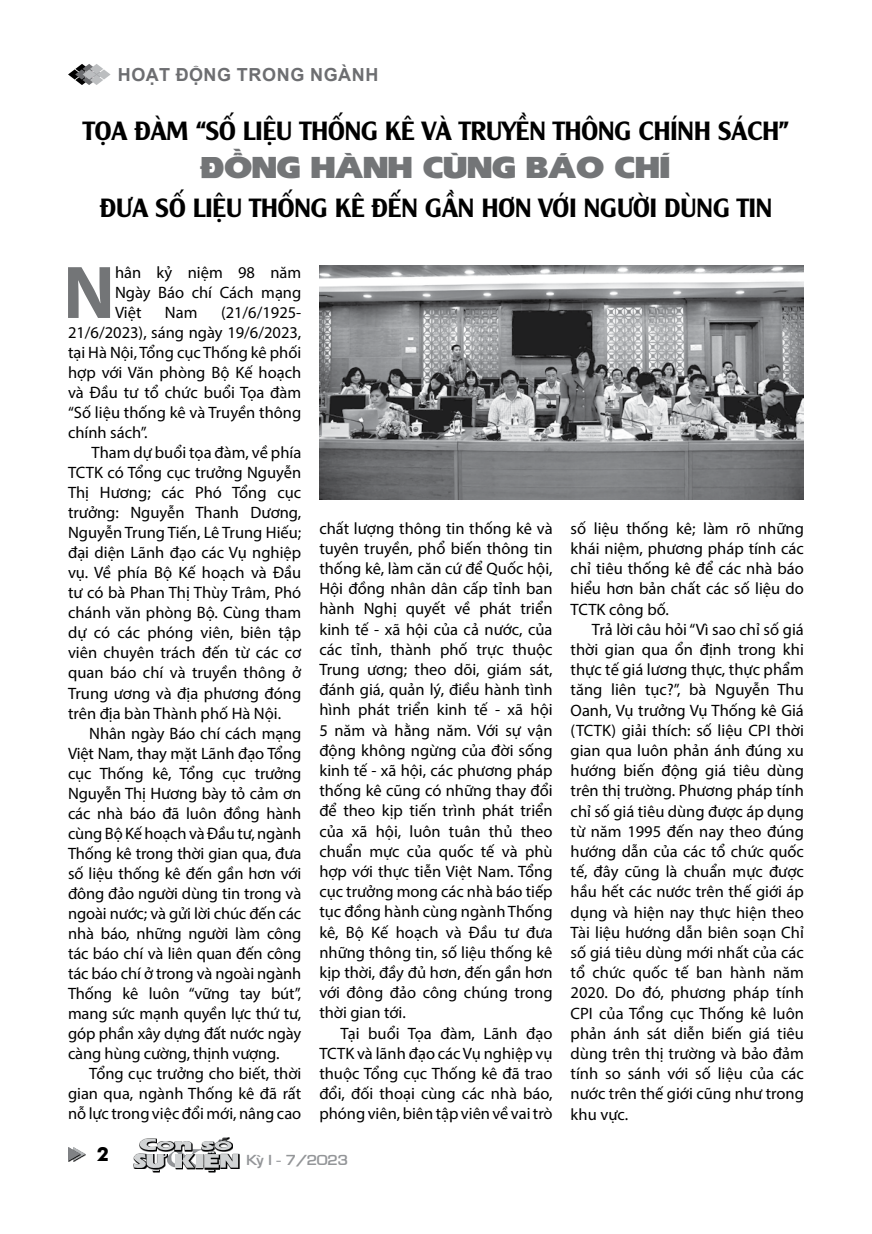
<style>
.page{position:relative;width:872px;height:1234px;background:#fff}
.page>*{position:absolute;margin:0;border:0;box-sizing:border-box;transform-origin:0 0}
.t1{font:700 75.3px "Myriad Pro";color:#737577}
.t2{font:31.5px "UTM Erie Black";color:#737577}
.t3{font:25.5px "UTM Alexander";color:#000}
.t4{font:700 19.5px "Futura";color:#000}
.t5{font:700 18px "Arial";letter-spacing:.035em;color:#6d6e71}
.t6{font:16.5px/20.2px "Myriad Pro";color:#000;text-align:justify}
.t7{font:13.5px "VNI Eurasia Bold";color:#939598;scale:1.1 1}
</style>
<div class="page">
<svg style="left:68px;top:64px;width:43px;height:21px"></svg>
<svg style="left:68px;top:1147px;width:17px;height:13px"></svg>
<svg style="left:238px;top:1153px;width:1px;height:15px"></svg>
<svg style="left:133px;top:1137px;width:105px;height:34px"></svg>
<img style="left:319px;top:266px;width:485px;height:234px">
<p class="t5" style="left:118px;top:62px;width:262px">HOẠT ĐỘNG TRONG NGÀNH</p>
<h3 class="t3" style="left:83px;top:111px;width:707px">TỌA ĐÀM “SỐ LIỆU THỐNG KÊ VÀ TRUYỀN THÔNG CHÍNH SÁCH”</h3>
<h2 class="t2" style="left:201px;top:145px;width:472px">ĐỒNG HÀNH CÙNG BÁO CHÍ</h2>
<h3 class="t3" style="left:100px;top:187px;width:673px">ĐƯA SỐ LIỆU THỐNG KÊ ĐẾN GẦN HƠN VỚI NGƯỜI DÙNG TIN</h3>
<h1 class="t1" style="left:63px;top:243px;width:53px">N</h1>
<p class="t6" style="left:115px;top:262px;width:188px;line-height:19.8px">hân kỷ niệm 98 năm Ngày Báo chí Cách mạng Việt</p>
<p class="t6" style="left:68px;top:302px;width:235px;text-indent:153px">(21/6/1925- 21/6/2023), sáng ngày 19/6/2023, tại Hà Nội, Tổng cục Thống kê phối hợp với Văn phòng Bộ Kế hoạch và Đầu tư tổ chức buổi Tọa đàm “Số liệu thống kê và Truyền thông chính sách”.</p>
<p class="t6" style="left:68px;top:442px;width:235px;text-indent:24px">Tham dự buổi tọa đàm, về phía TCTK có Tổng cục trưởng Nguyễn Thị Hương; các Phó Tổng cục trưởng: Nguyễn Thanh Dương, Nguyễn Trung Tiến, Lê Trung Hiếu; đại diện Lãnh đạo các Vụ nghiệp vụ. Về phía Bộ Kế hoạch và Đầu tư có bà Phan Thị Thùy Trâm, Phó chánh văn phòng Bộ. Cùng tham dự có các phóng viên, biên tập viên chuyên trách đến từ các cơ quan báo chí và truyền thông ở Trung ương và địa phương đóng trên địa bàn Thành phố Hà Nội.</p>
<p class="t6" style="left:68px;top:722px;width:235px;text-indent:21px">Nhân ngày Báo chí cách mạng Việt Nam, thay mặt Lãnh đạo Tổng cục Thống kê, Tổng cục trưởng Nguyễn Thị Hương bày tỏ cảm ơn các nhà báo đã luôn đồng hành cùng Bộ Kế hoạch và Đầu tư, ngành Thống kê trong thời gian qua, đưa số liệu thống kê đến gần hơn với đông đảo người dùng tin trong và ngoài nước; và gửi lời chúc đến các nhà báo, những người làm công tác báo chí và liên quan đến công tác báo chí ở trong và ngoài ngành Thống kê luôn “vững tay bút”, mang sức mạnh quyền lực thứ tư, góp phần xây dựng đất nước ngày càng hùng cường, thịnh vượng.</p>
<p class="t6" style="left:68px;top:1063px;width:235px;text-indent:21px">Tổng cục trưởng cho biết, thời gian qua, ngành Thống kê đã rất nỗ lực trong việc đổi mới, nâng cao</p>
<p class="t6" style="left:165px;top:302px;width:34px">Nam</p>
<p class="t6" style="left:319px;top:517px;width:235px">chất lượng thông tin thống kê và tuyên truyền, phổ biến thông tin thống kê, làm căn cứ để Quốc hội, Hội đồng nhân dân cấp tỉnh ban hành Nghị quyết về phát triển kinh tế - xã hội của cả nước, của các tỉnh, thành phố trực thuộc Trung ương; theo dõi, giám sát, đánh giá, quản lý, điều hành tình hình phát triển kinh tế - xã hội 5 năm và hằng năm. Với sự vận động không ngừng của đời sống kinh tế - xã hội, các phương pháp thống kê cũng có những thay đổi để theo kịp tiến trình phát triển của xã hội, luôn tuân thủ theo chuẩn mực của quốc tế và phù hợp với thực tiễn Việt Nam. Tổng cục trưởng mong các nhà báo tiếp tục đồng hành cùng ngành Thống kê, Bộ Kế hoạch và Đầu tư đưa những thông tin, số liệu thống kê kịp thời, đầy đủ hơn, đến gần hơn với đông đảo công chúng trong thời gian tới.</p>
<p class="t6" style="left:319px;top:1022px;width:235px;text-indent:21px">Tại buổi Tọa đàm, Lãnh đạo TCTK và lãnh đạo các Vụ nghiệp vụ thuộc Tổng cục Thống kê đã trao đổi, đối thoại cùng các nhà báo, phóng viên, biên tập viên về vai trò</p>
<p class="t4" style="left:97px;top:1139px;width:14px">2</p>
<p class="t7" style="left:247px;top:1150px;width:94px">KyøI - 7/2023</p>
<p class="t6" style="left:570px;top:518px;width:235px">số liệu thống kê; làm rõ những khái niệm, phương pháp tính các chỉ tiêu thống kê để các nhà báo hiểu hơn bản chất các số liệu do TCTK công bố.</p>
<p class="t6" style="left:570px;top:618px;width:235px;text-indent:21px">Trả lời câu hỏi “Vì sao chỉ số giá thời gian qua ổn định trong khi thực tế giá lương thực, thực phẩm tăng liên tục?”, bà Nguyễn Thu Oanh, Vụ trưởng Vụ Thống kê Giá (TCTK) giải thích: số liệu CPI thời gian qua luôn phản ánh đúng xu hướng biến động giá tiêu dùng trên thị trường. Phương pháp tính chỉ số giá tiêu dùng được áp dụng từ năm 1995 đến nay theo đúng hướng dẫn của các tổ chức quốc tế, đây cũng là chuẩn mực được hầu hết các nước trên thế giới áp dụng và hiện nay thực hiện theo Tài liệu hướng dẫn biên soạn Chỉ số giá tiêu dùng mới nhất của các tổ chức quốc tế ban hành năm 2020. Do đó, phương pháp tính CPI của Tổng cục Thống kê luôn phản ánh sát diễn biến giá tiêu dùng trên thị trường và bảo đảm tính so sánh với số liệu của các nước trên thế giới cũng như trong khu vực.</p>
</div>
